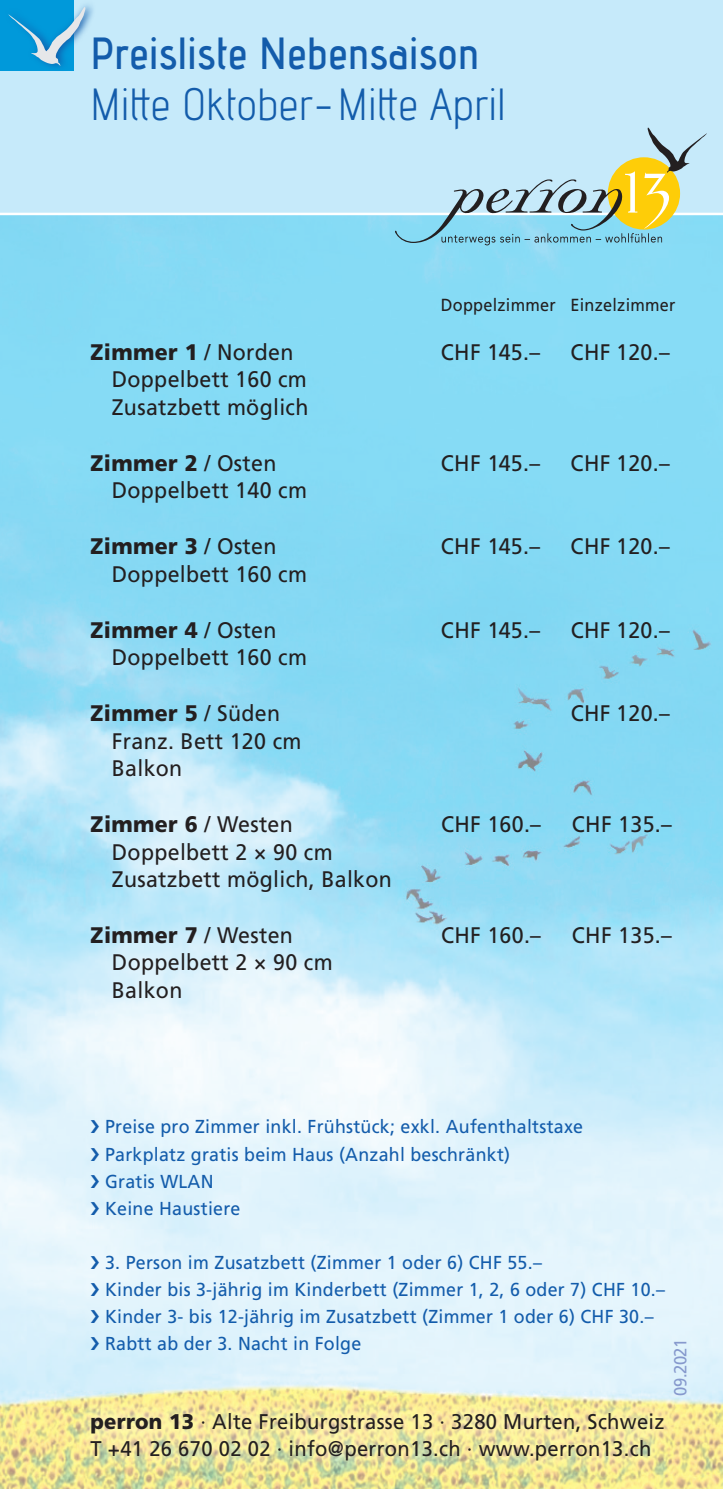
<style>
.page{position:relative;width:723px;height:1489px;background:#fff}
.page>*{position:absolute;margin:0;border:0;box-sizing:border-box;transform-origin:0 0}
.t1{font:45px "advent";letter-spacing:.015em;color:#135cab;scale:.95 1}
.t2{font:45px "advent Bd 2";letter-spacing:.015em;color:#135cab;scale:.95 1}
.t3{font:22.5px/27.5px "Frutiger LT Std";letter-spacing:.015em;color:#231f20;scale:.95 1}
.t4{font:21.25px/27.5px "Frutiger LT Std";letter-spacing:.015em;color:#231f20;scale:.95 1}
.t5{font:18.75px/27px "Frutiger LT Std";letter-spacing:.015em;color:#135cab;scale:.95 1}
.t6{font:17.5px "Frutiger LT Std";letter-spacing:.015em;color:#231f20;scale:.93 1}
.t7{font:17.5px "Frutiger LT Std";letter-spacing:-.025em;color:#8699cd;scale:.95 1}
.s1{font-weight:900}
</style>
<div class="page">
<img style="left:0;top:215px;width:723px;height:1273px">
<div style="left:0;top:0;width:723px;height:213px;background:#c6eafa"></div>
<div style="left:0;top:0;width:74px;height:71px;background:#0099da"></div>
<svg style="left:50px;top:4px;width:43px;height:63px"></svg>
<svg style="left:8px;top:7px;width:77px;height:59px"></svg>
<svg style="left:72px;top:1394px;width:609px;height:82px;background:#ece39c"></svg>
<svg style="left:395px;top:128px;width:312px;height:117px"></svg>
<svg style="left:91px;top:1120px;width:8px;height:13px"></svg>
<svg style="left:91px;top:1147px;width:8px;height:13px"></svg>
<svg style="left:91px;top:1174px;width:8px;height:13px"></svg>
<svg style="left:91px;top:1201px;width:8px;height:13px"></svg>
<svg style="left:91px;top:1255px;width:8px;height:13px"></svg>
<svg style="left:91px;top:1282px;width:8px;height:13px"></svg>
<svg style="left:91px;top:1309px;width:8px;height:13px"></svg>
<svg style="left:91px;top:1336px;width:8px;height:14px"></svg>
<h1 class="t2" style="left:90px;top:25px;width:410px">Preisliste Nebensaison</h1>
<h1 class="t1" style="left:90px;top:76px;width:438px">Mitte Oktober-Mitte April</h1>
<p class="t6" style="left:441px;top:294px;width:254px">Doppelzimmer Einzelzimmer</p>
<p class="t3" style="left:112px;top:338px;width:209px;text-indent:-21px"><span class="s1">Zimmer 1</span> / Norden<br>Doppelbett 160 cm<br>Zusatzbett möglich</p>
<p class="t3" style="left:441px;top:338px;width:106px">CHF 145.–</p>
<p class="t3" style="left:570px;top:338px;width:106px">CHF 120.–</p>
<p class="t3" style="left:112px;top:449px;width:207px;text-indent:-21px"><span class="s1">Zimmer 2</span> / Osten<br>Doppelbett 140 cm</p>
<p class="t3" style="left:441px;top:449px;width:106px">CHF 145.–</p>
<p class="t3" style="left:571px;top:449px;width:106px">CHF 120.–</p>
<p class="t3" style="left:112px;top:532px;width:207px;text-indent:-21px"><span class="s1">Zimmer 3</span> / Osten<br>Doppelbett 160 cm</p>
<p class="t3" style="left:441px;top:532px;width:106px">CHF 145.–</p>
<p class="t3" style="left:571px;top:532px;width:106px">CHF 120.–</p>
<p class="t3" style="left:112px;top:616px;width:207px;text-indent:-21px"><span class="s1">Zimmer 4</span> / Osten<br>Doppelbett 160 cm</p>
<p class="t3" style="left:441px;top:616px;width:106px">CHF 145.–</p>
<p class="t3" style="left:571px;top:616px;width:106px">CHF 120.–</p>
<p class="t3" style="left:112px;top:699px;width:201px;text-indent:-21px"><span class="s1">Zimmer 5</span> / Süden<br>Franz. Bett 120 cm<br>Balkon</p>
<p class="t3" style="left:571px;top:699px;width:106px">CHF 120.–</p>
<p class="t3" style="left:112px;top:810px;width:296px;text-indent:-21px"><span class="s1">Zimmer 6</span> / Westen<br>Doppelbett 2 × 90 cm<br>Zusatzbett möglich, Balkon</p>
<p class="t3" style="left:441px;top:810px;width:107px">CHF 160.–</p>
<p class="t3" style="left:572px;top:810px;width:107px">CHF 135.–</p>
<p class="t3" style="left:112px;top:921px;width:234px;text-indent:-21px"><span class="s1">Zimmer 7</span> / Westen<br>Doppelbett 2 × 90 cm<br>Balkon</p>
<p class="t3" style="left:441px;top:921px;width:107px">CHF 160.–</p>
<p class="t3" style="left:572px;top:921px;width:107px">CHF 135.–</p>
<p class="t5" style="left:105px;top:1113px;width:505px">Preise pro Zimmer inkl. Frühstück; exkl. Aufenthaltstaxe Parkplatz gratis beim Haus (Anzahl beschränkt)<br>Gratis WLAN<br>Keine Haustiere</p>
<p class="t5" style="left:105px;top:1248px;width:591px">3. Person im Zusatzbett (Zimmer 1 oder 6) CHF 55.–<br>Kinder bis 3-jährig im Kinderbett (Zimmer 1, 2, 6 oder 7) CHF 10.– Kinder 3- bis 12-jährig im Zusatzbett (Zimmer 1 oder 6) CHF 30.– Rabtt ab der 3. Nacht in Folge</p>
<p class="t4" style="left:90px;top:1407px;width:606px"><span class="s1">perron 13</span> · Alte Freiburgstrasse 13 · 3280 Murten, Schweiz<br>T +41 26 670 02 02 · info@perron13.ch · www.perron13.ch</p>
<p class="t7" style="left:670px;top:1395px;width:62px;rotate:-90deg">09.2021</p>
</div>
